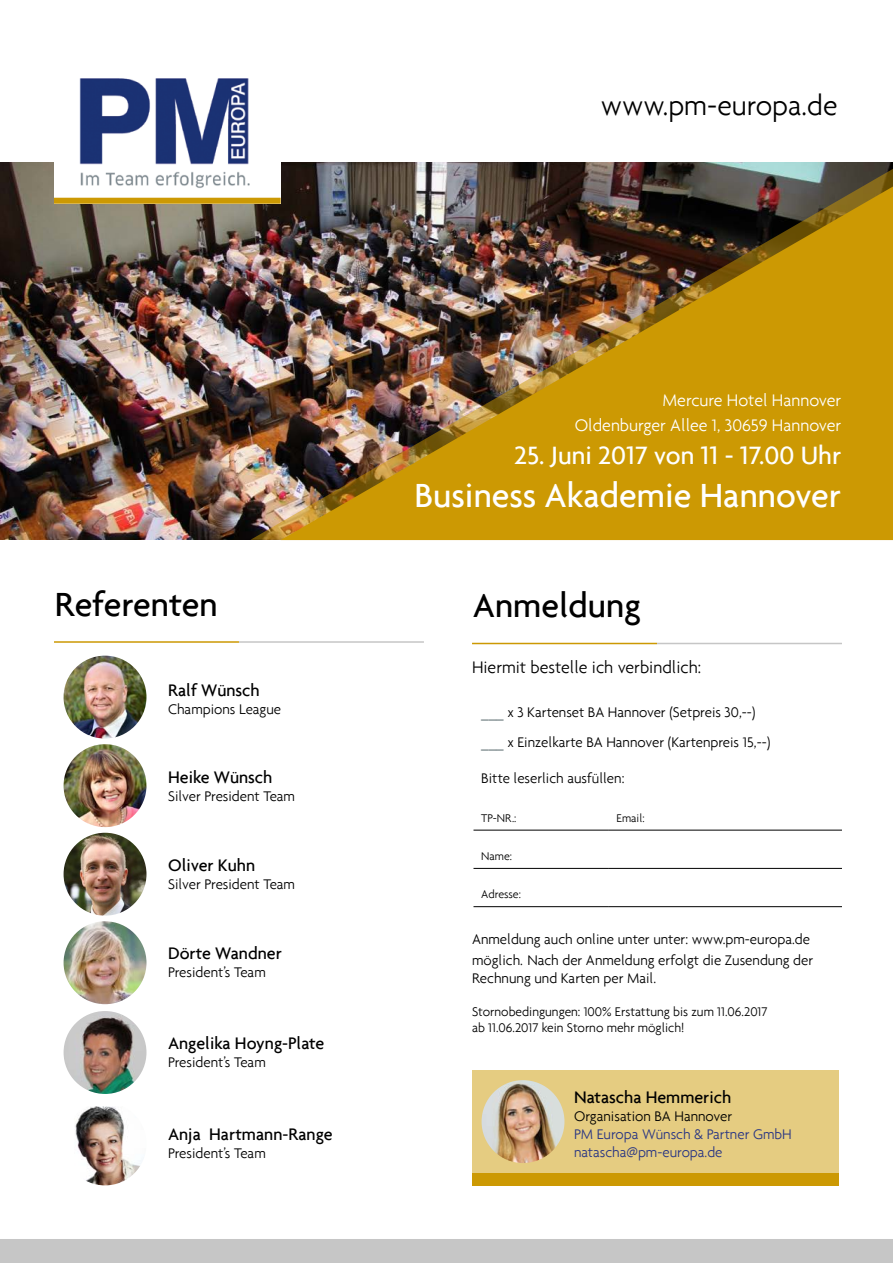
<style>
.page{position:relative;width:893px;height:1263px;background:#fff}
.page>*{position:absolute;margin:0;border:0;box-sizing:border-box;transform-origin:0 0}
.t1{font:500 36px "Agenda";color:#fff}
.t2{font:500 36px "Agenda";color:#000}
.t3{font:300 30px "Agenda";color:#000}
.t4{font:500 27px "Agenda";color:#fff}
.t5{font:500 18px "Agenda";color:#000}
.t6{font:300 18px/25.2px "Agenda";color:#fff;text-align:right}
.t7{font:300 18px "Agenda";color:#000}
.t8{font:300 15px/30.6px "Agenda";color:#000}
.t9{font:300 15px/18px "Agenda";color:#283583}
.t10{font:300 13.5px/16.2px "Agenda";color:#000}
.t11{font:300 12px "Agenda";color:#000}
.s1{color:#55666a}
</style>
<div class="page">
<div style="left:0;top:1239px;width:893px;height:24px;background:#c6c6c6"></div>
<img style="left:0;top:163px;width:250px;height:376px">
<div style="left:54px;top:0;width:227px;height:203px;background:#fff"></div>
<img style="left:250px;top:163px;width:643px;height:377px">
<img style="left:281px;top:164px;width:612px;height:376px">
<div style="left:472px;top:1070px;width:367px;height:102px;background:#e5cc81"></div>
<div style="left:472px;top:1172px;width:367px;height:13px;background:#cc9903"></div>
<hr style="left:473px;top:906px;width:135px;height:1px;background:#000">
<hr style="left:608px;top:906px;width:234px;height:1px;background:#000">
<hr style="left:473px;top:830px;width:135px;height:1px;background:#000">
<hr style="left:608px;top:830px;width:234px;height:1px;background:#000">
<hr style="left:473px;top:868px;width:135px;height:1px;background:#000">
<hr style="left:608px;top:868px;width:234px;height:1px;background:#000">
<img style="left:64px;top:656px;width:82px;height:82px;border-radius:41px">
<img style="left:64px;top:744px;width:82px;height:83px;border-radius:41px">
<img style="left:64px;top:833px;width:82px;height:83px;border-radius:41px">
<img style="left:64px;top:921px;width:82px;height:83px;border-radius:41px">
<img style="left:64px;top:1011px;width:82px;height:83px;border-radius:41px">
<img style="left:75px;top:1106px;width:66px;height:79px">
<hr style="left:54px;top:641px;width:185px;height:2px;background:#cc9903">
<hr style="left:239px;top:641px;width:185px;height:2px;background:#c6c6c6">
<hr style="left:472px;top:643px;width:185px;height:1px;background:#cc9903">
<hr style="left:657px;top:643px;width:185px;height:1px;background:#c6c6c6">
<img style="left:482px;top:1080px;width:82px;height:83px;border-radius:41px">
<div style="left:54px;top:198px;width:227px;height:6px;background:#cc9903"></div>
<img style="left:79px;top:78px;width:189px;height:111px">
<h2 class="t3" style="left:601px;top:88px;width:238px">www.pm-europa.de</h2>
<h1 class="t2" style="left:55px;top:582px;width:164px">Referenten</h1>
<p class="t5" style="left:168px;top:679px;width:93px">Ralf Wünsch</p>
<p class="t8" style="left:168px;top:693px;width:115px">Champions League</p>
<p class="t5" style="left:168px;top:766px;width:106px">Heike Wünsch</p>
<p class="t8" style="left:168px;top:780px;width:129px">Silver President Team</p>
<p class="t5" style="left:168px;top:854px;width:89px">Oliver Kuhn</p>
<p class="t8" style="left:168px;top:869px;width:129px">Silver President Team</p>
<p class="t5" style="left:168px;top:942px;width:115px">Dörte Wandner</p>
<p class="t8" style="left:168px;top:957px;width:99px">President’s Team</p>
<p class="t5" style="left:168px;top:1032px;width:158px">Angelika Hoyng-Plate</p>
<p class="t8" style="left:168px;top:1046px;width:99px">President’s Team</p>
<p class="t5" style="left:168px;top:1124px;width:166px">Anja Hartmann-Range</p>
<p class="t8" style="left:168px;top:1138px;width:99px">President’s Team</p>
<p class="t6" style="left:575px;top:388px;width:268px">Mercure Hotel Hannover<br>Oldenburger Allee 1, 30659 Hannover</p>
<h3 class="t4" style="left:514px;top:439px;width:329px">25. Juni 2017 von 11 - 17.00 Uhr</h3>
<h1 class="t1" style="left:414px;top:474px;width:428px">Business Akademie Hannover</h1>
<h1 class="t2" style="left:473px;top:584px;width:170px">Anmeldung</h1>
<p class="t7" style="left:472px;top:657px;width:231px">Hiermit bestelle ich verbindlich:</p>
<p class="t8" style="left:481px;top:696px;width:291px"><span class="s1">___</span> x 3 Kartenset BA Hannover (Setpreis 30,--) <span class="s1">___</span> x Einzelkarte BA Hannover (Kartenpreis 15,--)</p>
<p class="t8" style="left:481px;top:763px;width:145px">Bitte leserlich ausfüllen:</p>
<p class="t11" style="left:481px;top:811px;width:37px">TP-NR.:</p>
<p class="t11" style="left:617px;top:811px;width:30px">Email:</p>
<p class="t11" style="left:481px;top:849px;width:32px">Name:</p>
<p class="t11" style="left:481px;top:887px;width:41px">Adresse:</p>
<p class="t8" style="left:472px;top:928px;width:343px;line-height:21.6px">Anmeldung auch online unter unter: www.pm-europa.de möglich. Nach der Anmeldung erfolgt die Zusendung der</p>
<p class="t8" style="left:472px;top:963px;width:186px">Rechnung und Karten per Mail.</p>
<p class="t10" style="left:472px;top:1003px;width:297px">Stornobedingungen: 100% Erstattung bis zum 11.06.2017 ab 11.06.2017 kein Storno mehr möglich!</p>
<p class="t5" style="left:574px;top:1086px;width:159px">Natascha Hemmerich</p>
<p class="t8" style="left:574px;top:1100px;width:160px">Organisation BA Hannover</p>
<p class="t9" style="left:574px;top:1125px;width:219px">PM Europa Wünsch &amp; Partner GmbH natascha@pm-europa.de</p>
</div>
